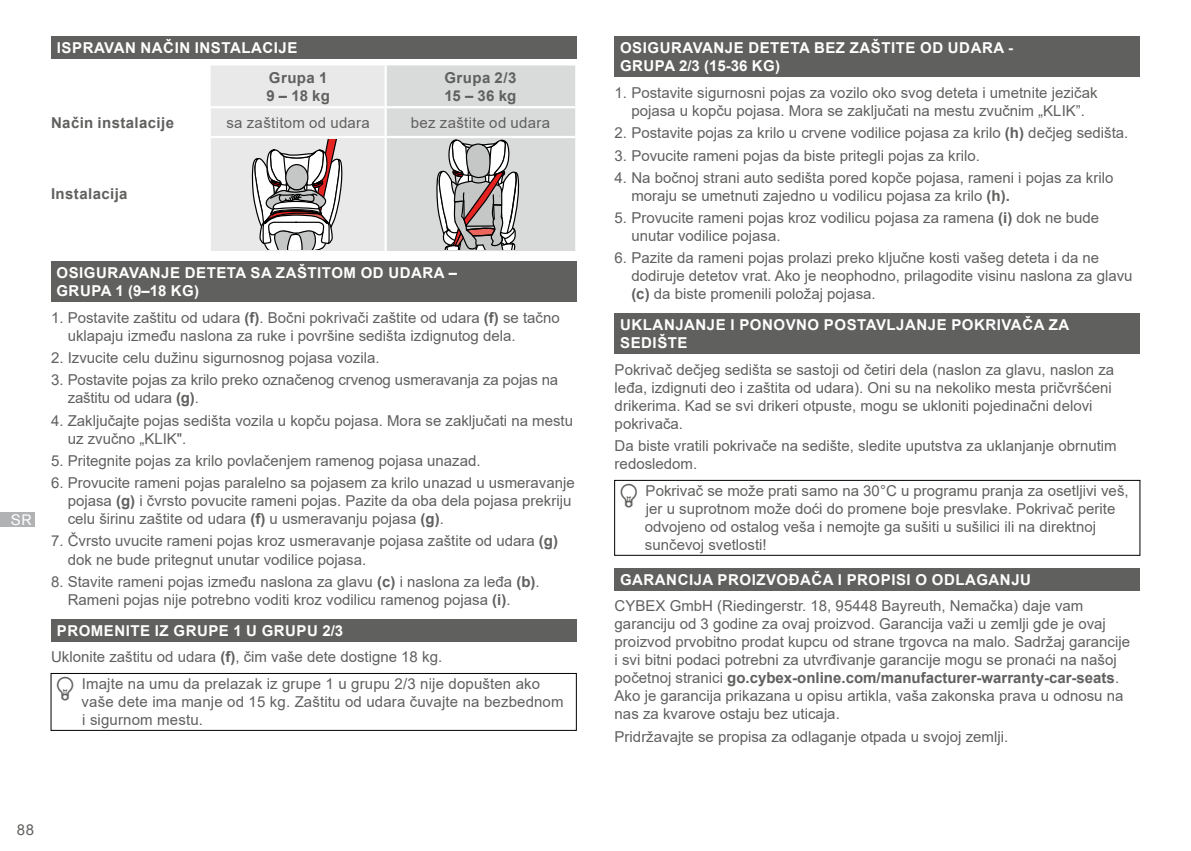
<style>
.page{position:relative;width:1191px;height:851px;background:#fff}
.page>*{position:absolute;margin:0;border:0;box-sizing:border-box;transform-origin:0 0}
.t1{font:15px/18px "Arial";color:#60605f}
.t2{font:700 15px/18px "Arial";letter-spacing:.035em;color:#fff}
.t3{font:700 15px/18px "Arial";letter-spacing:.025em;color:#60605f}
.t4{font:15px "Arial";letter-spacing:.025em;color:#60605f}
.t5{font:15px "Akzidenz Grotesk Pro";color:#fff}
.s1{font-weight:700}
</style>
<div class="page">
<div style="left:0;top:512px;width:34px;height:14px;background:#b1b2b3"></div>
<div style="left:51px;top:37px;width:525px;height:22px;background:#60605f"></div>
<div style="left:51px;top:261px;width:525px;height:41px;background:#60605f"></div>
<div style="left:51px;top:618px;width:525px;height:23px;background:#60605f"></div>
<div style="left:51px;top:673px;width:526px;height:57px;border:1px solid #000"></div>
<svg style="left:211px;top:65px;width:364px;height:186px;background:#d6d4d4"></svg>
<div style="left:614px;top:37px;width:526px;height:40px;background:#60605f"></div>
<div style="left:614px;top:313px;width:526px;height:41px;background:#60605f"></div>
<div style="left:614px;top:480px;width:526px;height:75px;border:1px solid #000"></div>
<div style="left:614px;top:567px;width:526px;height:23px;background:#60605f"></div>
<p class="t2" style="left:57px;top:39px;width:242px">ISPRAVAN NAČIN INSTALACIJE</p>
<p class="t3" style="left:266px;top:69px;width:65px">Grupa 1<br>9 ‒ 18 kg</p>
<p class="t3" style="left:444px;top:69px;width:73px">Grupa 2/3<br>15 ‒ 36 kg</p>
<p class="t3" style="left:51px;top:113px;width:125px">Način instalacije</p>
<p class="t4" style="left:226px;top:112px;width:145px">sa zaštitom od udara</p>
<p class="t4" style="left:411px;top:112px;width:141px">bez zaštite od udara</p>
<p class="t3" style="left:51px;top:185px;width:78px">Instalacija</p>
<p class="t5" style="left:11px;top:510px;width:22px">SR</p>
<p class="t2" style="left:56px;top:264px;width:402px">OSIGURAVANJE DETETA SA ZAŠTITOM OD UDARA –<br>GRUPA 1 (9–18 KG)</p>
<p class="t1" style="left:68px;top:308px;width:493px;text-indent:-17px">1. Postavite zaštitu od udara <span class="s1">(f)</span>. Bočni pokrivači zaštite od udara <span class="s1">(f)</span> se tačno uklapaju između naslona za ruke i površine sedišta izdignutog dela.</p>
<p class="t1" style="left:51px;top:349px;width:330px">2. Izvucite celu dužinu sigurnosnog pojasa vozila.</p>
<p class="t1" style="left:68px;top:371px;width:492px;text-indent:-17px">3. Postavite pojas za krilo preko označenog crvenog usmeravanja za pojas na zaštitu od udara <span class="s1">(g)</span>.</p>
<p class="t1" style="left:68px;top:411px;width:507px;text-indent:-17px">4. Zaključajte pojas sedišta vozila u kopču pojasa. Mora se zaključati na mestu uz zvučno „KLIK".</p>
<p class="t1" style="left:51px;top:451px;width:431px">5. Pritegnite pojas za krilo povlačenjem ramenog pojasa unazad.</p>
<p class="t1" style="left:68px;top:473px;width:508px;text-indent:-17px">6. Provucite rameni pojas paralelno sa pojasem za krilo unazad u usmeravanje pojasa <span class="s1">(g)</span> i čvrsto povucite rameni pojas. Pazite da oba dela pojasa prekriju celu širinu zaštite od udara <span class="s1">(f)</span> u usmeravanju pojasa <span class="s1">(g)</span>.</p>
<p class="t1" style="left:68px;top:532px;width:492px;text-indent:-17px">7. Čvrsto uvucite rameni pojas kroz usmeravanje pojasa zaštite od udara <span class="s1">(g) </span>dok ne bude pritegnut unutar vodilice pojasa.</p>
<p class="t1" style="left:68px;top:572px;width:473px;text-indent:-17px">8. Stavite rameni pojas između naslona za glavu <span class="s1">(c)</span> i naslona za leđa <span class="s1">(b)</span>.<br>Rameni pojas nije potrebno voditi kroz vodilicu ramenog pojasa <span class="s1">(i)</span>.</p>
<p class="t2" style="left:57px;top:621px;width:288px">PROMENITE IZ GRUPE 1 U GRUPU 2/3</p>
<p class="t1" style="left:51px;top:647px;width:393px">Uklonite zaštitu od udara <span class="s1">(f)</span>, čim vaše dete dostigne 18 kg.</p>
<p class="t1" style="left:82px;top:674px;width:460px">Imajte na umu da prelazak iz grupe 1 u grupu 2/3 nije dopušten ako</p>
<p class="t1" style="left:82px;top:692px;width:483px">vaše dete ima manje od 15 kg. Zaštitu od udara čuvajte na bezbednom i sigurnom mestu.</p>
<p class="t1" style="left:17px;top:820px;width:19px">88</p>
<p class="t2" style="left:620px;top:39px;width:394px">OSIGURAVANJE DETETA BEZ ZAŠTITE OD UDARA -<br>GRUPA 2/3 (15-36 KG)</p>
<p class="t1" style="left:614px;top:84px;width:484px;text-align:center">1. Postavite sigurnosni pojas za vozilo oko svog deteta i umetnite jezičak pojasa u kopču pojasa. Mora se zaključati na mestu zvučnim „KLIK”.</p>
<p class="t1" style="left:614px;top:124px;width:515px">2. Postavite pojas za krilo u crvene vodilice pojasa za krilo <span class="s1">(h)</span> dečjeg sedišta.</p>
<p class="t1" style="left:614px;top:146px;width:367px">3. Povucite rameni pojas da biste pritegli pojas za krilo.</p>
<p class="t1" style="left:631px;top:168px;width:483px;text-indent:-17px">4. Na bočnoj strani auto sedišta pored kopče pojasa, rameni i pojas za krilo moraju se umetnuti zajedno u vodilicu pojasa za krilo <span class="s1">(h).</span></p>
<p class="t1" style="left:631px;top:209px;width:469px;text-indent:-17px">5. Provucite rameni pojas kroz vodilicu pojasa za ramena <span class="s1">(i)</span> dok ne bude unutar vodilice pojasa.</p>
<p class="t1" style="left:631px;top:249px;width:503px;text-indent:-17px">6. Pazite da rameni pojas prolazi preko ključne kosti vašeg deteta i da ne dodiruje detetov vrat. Ako je neophodno, prilagodite visinu naslona za glavu <span class="s1">(c)</span> da biste promenili položaj pojasa.</p>
<p class="t2" style="left:620px;top:316px;width:450px">UKLANJANJE I PONOVNO POSTAVLJANJE POKRIVAČA ZA<br>SEDIŠTE</p>
<p class="t1" style="left:614px;top:360px;width:501px">Pokrivač dečjeg sedišta se sastoji od četiri dela (naslon za glavu, naslon za leđa, izdignuti deo i zaštita od udara). Oni su na nekoliko mesta pričvršćeni drikerima. Kad se svi drikeri otpuste, mogu se ukloniti pojedinačni delovi pokrivača.</p>
<p class="t1" style="left:614px;top:436px;width:503px">Da biste vratili pokrivače na sedište, sledite uputstva za uklanjanje obrnutim redosledom.</p>
<p class="t1" style="left:645px;top:481px;width:485px">Pokrivač se može prati samo na 30°C u programu pranja za osetljivi veš, jer u suprotnom može doći do promene boje presvlake. Pokrivač perite odvojeno od ostalog veša i nemojte ga sušiti u sušilici ili na direktnoj sunčevoj svetlosti!</p>
<p class="t2" style="left:620px;top:570px;width:412px">GARANCIJA PROIZVOĐAČA I PROPISI O ODLAGANJU</p>
<p class="t1" style="left:614px;top:596px;width:517px">CYBEX GmbH (Riedingerstr. 18, 95448 Bayreuth, Nemačka) daje vam garanciju od 3 godine za ovaj proizvod. Garancija važi u zemlji gde je ovaj proizvod prvobitno prodat kupcu od strane trgovca na malo. Sadržaj garancije i svi bitni podaci potrebni za utvrđivanje garancije mogu se pronaći na našoj početnoj stranici <span class="s1">go.cybex-online.com/manufacturer-warranty-car-seats</span>.<br>Ako je garancija prikazana u opisu artikla, vaša zakonska prava u odnosu na nas za kvarove ostaju bez uticaja.</p>
<p class="t1" style="left:614px;top:727px;width:395px">Pridržavajte se propisa za odlaganje otpada u svojoj zemlji.</p>
</div>
